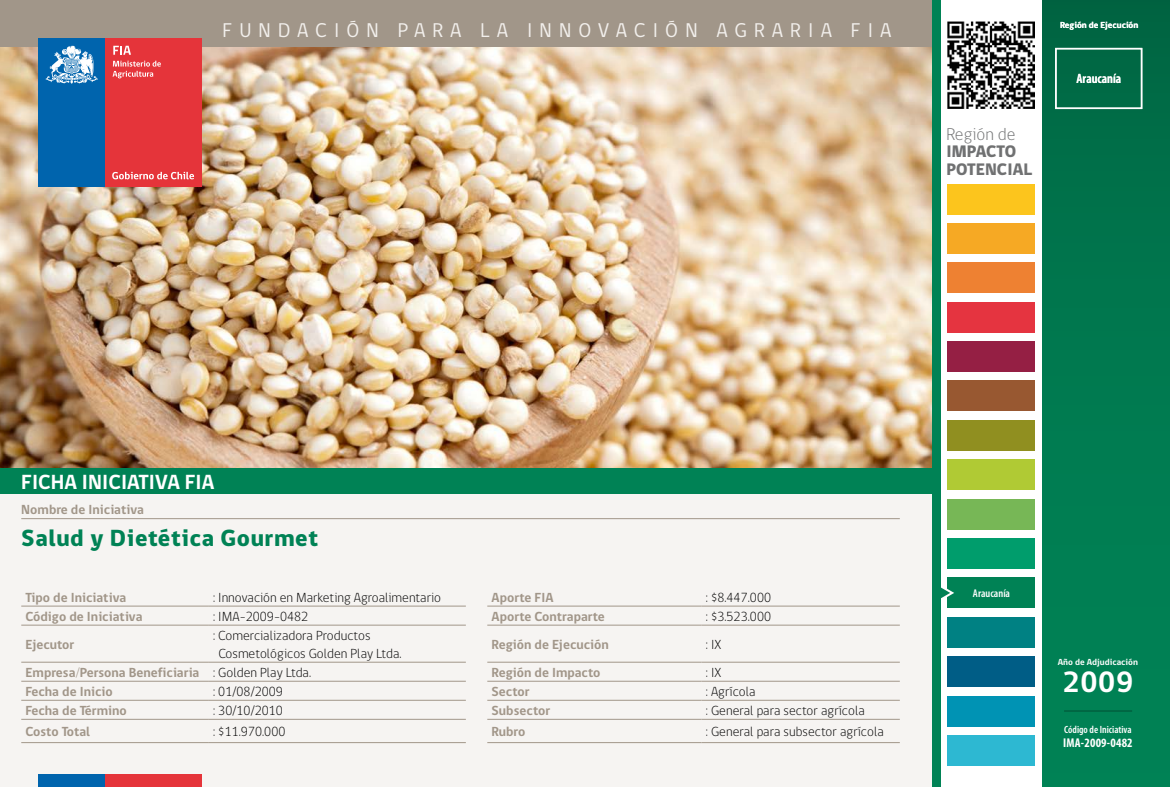
<style>
.page{position:relative;width:1170px;height:787px;background:#fff}
.page>*{position:absolute;margin:0;border:0;box-sizing:border-box;transform-origin:0 0}
.t1{font:700 30px "gob CL";color:#fff}
.t2{font:800 24px "gob CL";letter-spacing:.025em;color:#008255}
.t3{font:700 21px "gob CL";letter-spacing:.005em;color:#fff}
.t4{font:20.4px "gob CL";letter-spacing:.35em;color:#f2efec}
.t5{font:300 17.4px "gob CL";letter-spacing:.005em;color:#707172}
.t6{font:800 17.1px/18.1px "gob CL";letter-spacing:.005em;color:#707172}
.t7{font:300 13.5px/18px "gob CL";letter-spacing:.005em;color:#000}
.t8{font:700 13.5px "gob CL";letter-spacing:.005em;color:#a19689}
.t9{font:600 condensed 13.5px "Myriad Pro";color:#fff}
.t10{font:700 condensed 12.75px "Myriad Pro";letter-spacing:.015em;color:#fff}
.t11{font:600 condensed 11.25px "Myriad Pro";color:#fff}
.t12{font:600 condensed 10.5px "Myriad Pro";color:#fff}
.t13{font:700 9px "gob CL";letter-spacing:.005em;color:#fff}
.s1{font-weight:300;color:#000}
</style>
<div class="page">
<div style="left:0;top:483px;width:933px;height:304px;background:#f6f4f2"></div>
<img style="left:0;top:47px;width:931px;height:421px">
<div style="left:0;top:468px;width:934px;height:25px;background:#008255"></div>
<div style="left:1042px;top:0;width:127px;height:787px;background:linear-gradient(to bottom,#016945,#008657)"></div>
<div style="left:38px;top:774px;width:67px;height:13px;background:#0064ad"></div>
<div style="left:105px;top:774px;width:97px;height:13px;background:#e5343a"></div>
<div style="left:947px;top:262px;width:87px;height:31px;background:#ee8132"></div>
<div style="left:947px;top:223px;width:87px;height:31px;background:#f6a924"></div>
<div style="left:947px;top:184px;width:87px;height:30px;background:#fcc51d"></div>
<div style="left:947px;top:302px;width:87px;height:30px;background:#e53440"></div>
<div style="left:947px;top:341px;width:87px;height:31px;background:#951f44"></div>
<div style="left:947px;top:695px;width:87px;height:31px;background:#0093b4"></div>
<div style="left:947px;top:617px;width:87px;height:30px;background:#008183"></div>
<div style="left:947px;top:735px;width:87px;height:30px;background:#2db8d2"></div>
<div style="left:947px;top:656px;width:87px;height:31px;background:#005d86"></div>
<div style="left:947px;top:381px;width:87px;height:30px;background:#985831"></div>
<div style="left:947px;top:499px;width:87px;height:30px;background:#77b756"></div>
<div style="left:947px;top:459px;width:87px;height:31px;background:#b0ca34"></div>
<div style="left:947px;top:577px;width:87px;height:31px;background:#008255"></div>
<div style="left:947px;top:538px;width:87px;height:31px;background:#009d6c"></div>
<div style="left:947px;top:420px;width:87px;height:30px;background:#908f20"></div>
<svg style="left:940px;top:583px;width:14px;height:19px"></svg>
<div style="left:931px;top:0;width:9px;height:787px;background:#008255"></div>
<div style="left:0;top:0;width:931px;height:47px;background:#a19689"></div>
<hr style="left:21px;top:518px;width:878px;height:1px;background:#a19689">
<hr style="left:21px;top:606px;width:188px;height:1px;background:#a19689">
<hr style="left:209px;top:606px;width:257px;height:1px;background:#a19689">
<hr style="left:487px;top:606px;width:214px;height:1px;background:#a19689">
<hr style="left:701px;top:606px;width:198px;height:1px;background:#a19689">
<hr style="left:21px;top:625px;width:188px;height:1px;background:#a19689">
<hr style="left:209px;top:625px;width:257px;height:1px;background:#a19689">
<hr style="left:487px;top:625px;width:214px;height:1px;background:#a19689">
<hr style="left:701px;top:625px;width:198px;height:1px;background:#a19689">
<hr style="left:21px;top:662px;width:188px;height:1px;background:#a19689">
<hr style="left:209px;top:662px;width:257px;height:1px;background:#a19689">
<hr style="left:487px;top:662px;width:214px;height:1px;background:#a19689">
<hr style="left:701px;top:662px;width:198px;height:1px;background:#a19689">
<hr style="left:21px;top:681px;width:188px;height:1px;background:#a19689">
<hr style="left:209px;top:681px;width:257px;height:1px;background:#a19689">
<hr style="left:487px;top:681px;width:214px;height:1px;background:#a19689">
<hr style="left:701px;top:681px;width:198px;height:1px;background:#a19689">
<hr style="left:21px;top:700px;width:188px;height:1px;background:#a19689">
<hr style="left:209px;top:700px;width:257px;height:1px;background:#a19689">
<hr style="left:487px;top:700px;width:214px;height:1px;background:#a19689">
<hr style="left:701px;top:700px;width:198px;height:1px;background:#a19689">
<hr style="left:21px;top:719px;width:188px;height:1px;background:#a19689">
<hr style="left:209px;top:719px;width:257px;height:1px;background:#a19689">
<hr style="left:487px;top:719px;width:214px;height:1px;background:#a19689">
<hr style="left:701px;top:719px;width:198px;height:1px;background:#a19689">
<hr style="left:21px;top:742px;width:188px;height:1px;background:#a19689">
<hr style="left:209px;top:742px;width:257px;height:1px;background:#a19689">
<hr style="left:487px;top:742px;width:214px;height:1px;background:#a19689">
<hr style="left:701px;top:742px;width:198px;height:1px;background:#a19689">
<div style="left:38px;top:38px;width:67px;height:148px;background:#0064ad"></div>
<div style="left:105px;top:38px;width:97px;height:148px;background:#e5343a"></div>
<svg style="left:46px;top:45px;width:52px;height:39px"></svg>
<svg style="left:113px;top:46px;width:18px;height:9px"></svg>
<svg style="left:112px;top:61px;width:49px;height:17px"></svg>
<svg style="left:112px;top:172px;width:82px;height:7px"></svg>
<hr style="left:1063px;top:710px;width:68px;height:1px;background:#9c9e9f">
<div style="left:1054px;top:48px;width:88px;height:61px;border:2px solid #fff"></div>
<img style="left:947px;top:22px;width:87px;height:86px">
<h3 class="t4" style="left:222px;top:16px;width:670px">FUNDACIÓN PARA LA INNOVACIÓN AGRARIA FIA</h3>
<p class="t5" style="left:946px;top:122px;width:71px">Región de</p>
<p class="t6" style="left:946px;top:143px;width:87px">IMPACTO<br>POTENCIAL</p>
<p class="t13" style="left:1060px;top:19px;width:80px">Región de Ejecución</p>
<p class="t9" style="left:1076px;top:71px;width:46px">Araucanía</p>
<h3 class="t3" style="left:21px;top:467px;width:195px">FICHA INICIATIVA FIA</h3>
<p class="t8" style="left:21px;top:500px;width:124px">Nombre de Iniciativa</p>
<h2 class="t2" style="left:21px;top:521px;width:298px">Salud y Dietética Gourmet</h2>
<p class="t8" style="left:26px;top:588px;width:102px">Tipo de Iniciativa</p>
<p class="t7" style="left:213px;top:588px;width:229px">: Innovación en Marketing Agroalimentario</p>
<p class="t8" style="left:491px;top:588px;width:63px">Aporte FIA</p>
<p class="t7" style="left:705px;top:588px;width:67px">: $8.447.000</p>
<p class="t8" style="left:26px;top:607px;width:118px">Código de Iniciativa</p>
<p class="t7" style="left:213px;top:607px;width:97px">: IMA-2009-0482</p>
<p class="t8" style="left:491px;top:607px;width:115px">Aporte Contraparte</p>
<p class="t7" style="left:705px;top:607px;width:67px">: $3.523.000</p>
<p class="t8" style="left:26px;top:635px;width:50px">Ejecutor</p>
<p class="t7" style="left:218px;top:626px;width:185px;text-indent:-5px">: Comercializadora Productos<br>Cosmetológicos Golden Play Ltda.</p>
<p class="t8" style="left:491px;top:635px;width:119px">Región de Ejecución</p>
<p class="t7" style="left:705px;top:635px;width:17px">: IX</p>
<p class="t8" style="left:26px;top:663px;width:287px">Empresa/Persona Beneficiaria <span class="s1">: Golden Play Ltda.</span></p>
<p class="t8" style="left:491px;top:663px;width:110px">Región de Impacto</p>
<p class="t7" style="left:705px;top:663px;width:17px">: IX</p>
<p class="t8" style="left:26px;top:682px;width:89px">Fecha de Inicio</p>
<p class="t7" style="left:213px;top:683px;width:71px">: 01/08/2009</p>
<p class="t8" style="left:491px;top:682px;width:40px">Sector</p>
<p class="t7" style="left:705px;top:683px;width:51px">: Agrícola</p>
<p class="t8" style="left:26px;top:701px;width:103px">Fecha de Término</p>
<p class="t7" style="left:213px;top:702px;width:71px">: 30/10/2010</p>
<p class="t8" style="left:491px;top:701px;width:60px">Subsector</p>
<p class="t7" style="left:705px;top:702px;width:160px">: General para sector agrícola</p>
<p class="t8" style="left:26px;top:722px;width:66px">Costo Total</p>
<p class="t7" style="left:213px;top:723px;width:74px">: $11.970.000</p>
<p class="t8" style="left:491px;top:722px;width:35px">Rubro</p>
<p class="t7" style="left:705px;top:723px;width:179px">: General para subsector agrícola</p>
<p class="t11" style="left:972px;top:587px;width:39px">Araucanía</p>
<p class="t13" style="left:1057px;top:655px;width:82px">Año de Adjudicación</p>
<h1 class="t1" style="left:1062px;top:661px;width:72px">2009</h1>
<p class="t12" style="left:1064px;top:724px;width:69px">Código de Iniciativa</p>
<p class="t10" style="left:1063px;top:735px;width:71px">IMA-2009-0482</p>
</div>
